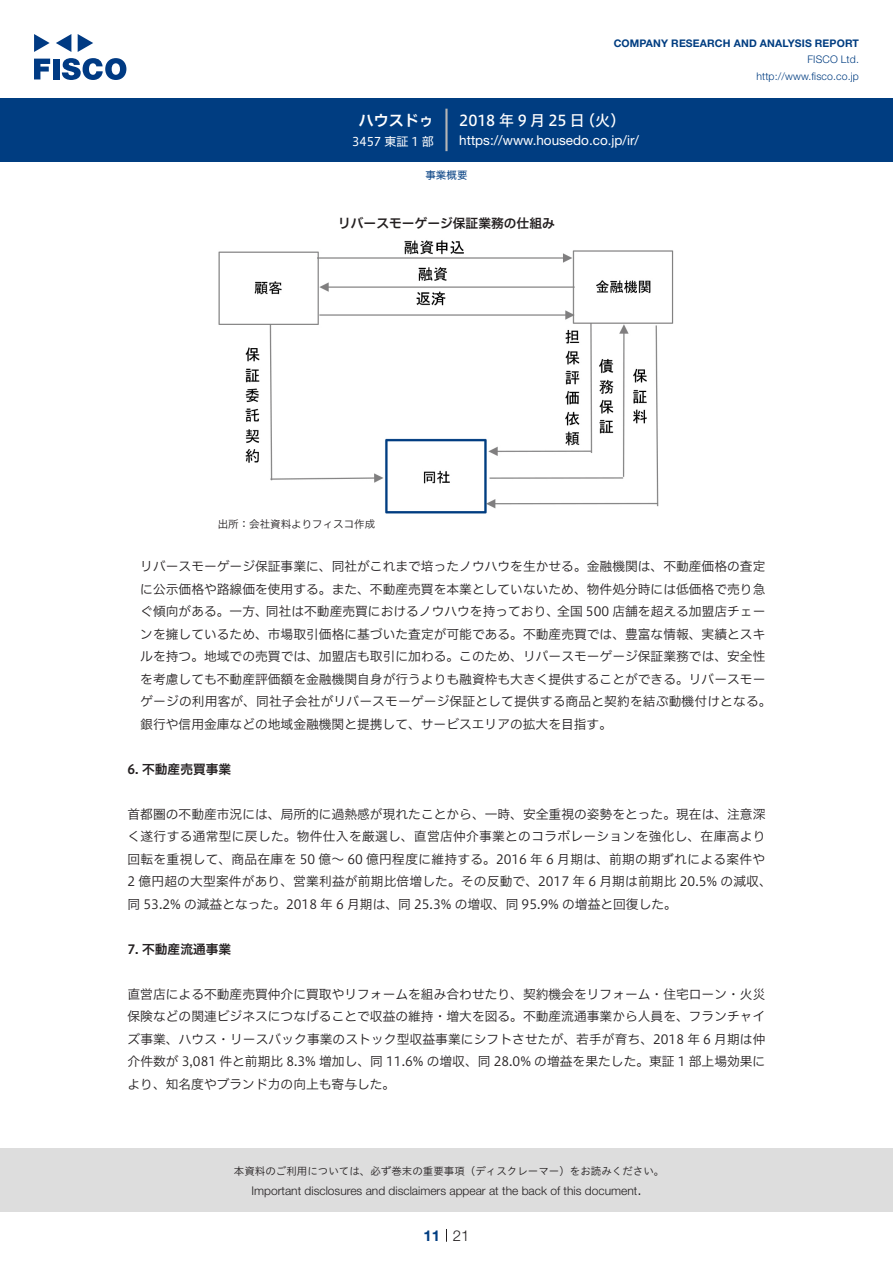
<style>
.page{position:relative;width:893px;height:1263px;background:#fff}
.page>*{position:absolute;margin:0;border:0;box-sizing:border-box;transform-origin:0 0}
.t1{font:15px "Hiragino UD Sans F Std N W5";letter-spacing:.21em;color:#fff}
.t2{font:15px "Hiragino UD Sans F Std N W6";color:#fff}
.t3{font:300 15px "Helvetica Neue LT Std";color:#231f20}
.t4{font:700 15px "Helvetica Neue LT Std";color:#003d81}
.t5{font:13.5px "Helvetica Neue LT Std";color:#fff}
.本文{font:12.75px/22.5px "Hiragino UD Sans F Std N W3";color:#231f20}
.本文3mm{font:12.75px/22.5px "Hiragino UD Sans F Std N W3";color:#231f20;text-align:right}
.小タイトル{font:12.75px "Hiragino UD Sans F Std N W6";color:#231f20}
.チャートタイトル{font:12.75px "Hiragino UD Sans F Std N W6";color:#231f20}
.t6{font:300 12px "Helvetica Neue LT Std";color:#231f20}
.t7{font:12px "Hiragino UD Sans F Std N W4";color:#fff}
.t8{font:10.5px "Hiragino UD Sans Std W3";color:#231f20}
.t9{font:700 10.5px "Helvetica Neue LT Std";letter-spacing:.015em;color:#003d81}
.t10{font:300 10.5px/16.5px "Helvetica Neue LT Std";letter-spacing:.015em;color:#003d81;text-align:right}
.表組み基本スタイル{font:10.5px "Hiragino UD Sans F Std N W3";color:#231f20}
.ヘッダー{font:10.5px "Hiragino UD Sans F Std N W4";color:#003d81}
</style>
<div class="page">
<div style="left:0;top:1148px;width:893px;height:64px;background:#ddd"></div>
<svg style="left:34px;top:59px;width:16px;height:20px"></svg>
<div style="left:53px;top:59px;width:6px;height:20px;background:#003a83"></div>
<svg style="left:62px;top:58px;width:64px;height:22px"></svg>
<svg style="left:34px;top:34px;width:16px;height:18px"></svg>
<svg style="left:78px;top:34px;width:15px;height:18px"></svg>
<svg style="left:56px;top:34px;width:15px;height:18px"></svg>
<div style="left:0;top:98px;width:893px;height:64px;background:#003d81"></div>
<hr style="left:445px;top:109px;width:3px;height:42px;background:#b5b5b6">
<svg style="left:446px;top:1229px;width:1px;height:13px"></svg>
<img style="left:218px;top:240px;width:456px;height:274px">
<p class="t2" style="left:359px;top:109px;width:77px">ハウスドゥ</p>
<p class="t7" style="left:352px;top:132px;width:83px">3457 東証 1 部</p>
<p class="t9" style="left:614px;top:37px;width:247px">COMPANY RESEARCH AND ANALYSIS REPORT</p>
<p class="t10" style="left:756px;top:51px;width:104px">FISCO Ltd. http://www.fisco.co j p.</p>
<p class="t1" style="left:580px;top:109px;width:47px">（火(</p>
<p class="t1" style="left:459px;top:109px;width:127px">2018年9月25日</p>
<p class="t5" style="left:459px;top:132px;width:181px">https://www.housedo. c o j p. /i r/</p>
<p class="ヘッダー" style="left:425px;top:167px;width:43px">事業概要</p>
<p class="チャートタイトル" style="left:338px;top:214px;width:218px">リバースモーゲージ保証業務の仕組み</p>
<p class="表組み基本スタイル" style="left:218px;top:516px;width:159px">出所：会社資料よりフィスコ作成</p>
<p class="本文3mm" style="left:140px;top:554px;width:627px">リバースモーゲージ保証事業に、同社がこれまで培ったノウハウを生かせる。金融機関は、不動産価格の査定に公示価格や路線価を使用する。また、不動産売買を本業としていないため、物件処分時には低価格で売り急全国 500 店舗を超える加盟店チェー</p>
<p class="本文3mm" style="left:140px;top:599px;width:633px;text-align:left">ぐ傾向がある。一方、<br>ンを擁しているため、市場取引価格に基づいた査定が可能である。不動産売買では、豊富な情報、実績とスキルを持つ。地域での売買では、加盟店も取引に加わる。このため、リバースモーゲージ保証業務では、安全性を考慮しても不動産評価額を金融機関自身が行うよりも融資枠も大きく提供することができる。リバースモーゲージの利用客が、同社子会社がリバースモーゲージ保証として提供する商品と契約を結ぶ動機付けとなる。銀行や信用金庫などの地域金融機関と提携して、サービスエリアの拡大を目指す。</p>
<p class="小タイトル" style="left:128px;top:759px;width:105px">6. 不動産売買事業</p>
<p class="本文" style="left:128px;top:802px;width:646px">首都圏の不動産市況には、局所的に過熱感が現れたことから、一時、安全重視の姿勢をとった。現在は、注意深く遂行する通常型に戻した。物件仕入を厳選し、直営店仲介事業とのコラボレーションを強化し、在庫高より回転を重視して、商品在庫を 50 億～ 60 億円程度に維持する。2016 年 6 月期は、前期の期ずれによる案件や2 億円超の大型案件があり、営業利益が前期比倍増した。その反動で、2017 年 6 月期は前期比 20.5% の減収、同 53.2% の減益となった。2018 年 6 月期は、同 25.3% の増収、同 95.9% の増益と回復した。</p>
<p class="小タイトル" style="left:128px;top:939px;width:105px">7. 不動産流通事業</p>
<p class="本文" style="left:128px;top:982px;width:639px;text-align:justify">直営店による不動産売買仲介に買取やリフォームを組み合わせたり、契約機会をリフォーム・住宅ローン・火災保険などの関連ビジネスにつなげることで収益の維持・増大を図る。不動産流通事業から人員を、フランチャイズ事業、ハウス・リースバック事業のストック型収益事業にシフトさせたが、若手が育ち、2018 年 6 月期は仲介件数が 3,081 件と前期比 8.3% 増加し、同 11.6% の増収、同 28.0% の増益を果たした。東証 1 部上場効果により、知名度やブランド力の向上も寄与した。</p>
<p class="本文3mm" style="left:266px;top:599px;width:295px">同社は不動産売買におけるノウハウを持っており、</p>
<p class="t8" style="left:234px;top:1163px;width:432px">本資料のご利用については、必ず巻末の重要事項（ディスクレーマー）をお読みください。</p>
<p class="t3" style="left:637px;top:1180px;width:6px">.</p>
<p class="t6" style="left:251px;top:1183px;width:387px">Important disclosures and disclaimers appear at the back of this document</p>
<p class="t4" style="left:423px;top:1226px;width:18px">11</p>
<p class="t3" style="left:453px;top:1226px;width:18px">21</p>
</div>
